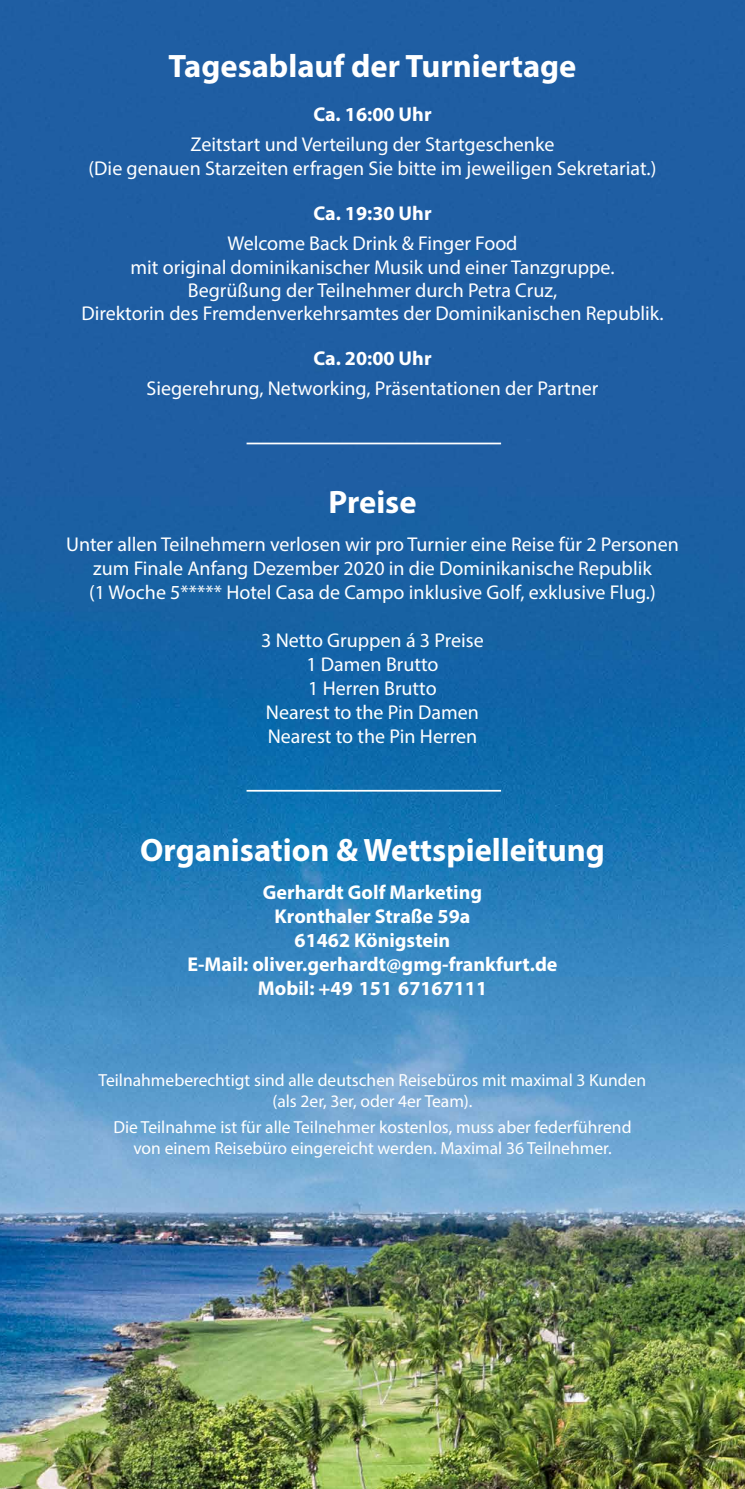
<style>
.page{position:relative;width:745px;height:1489px;background:#fff}
.page>*{position:absolute;margin:0;border:0;box-sizing:border-box;transform-origin:0 0}
.t1{font:700 32.5px "Myriad Pro";color:#fff}
.t2{font:20px/24px "Myriad Pro";color:#fff;text-align:center}
.t3{font:700 20px/24px "Myriad Pro";color:#fff;text-align:center}
.t4{font:17.5px/21px "Myriad Pro";color:#fff;text-align:center}
</style>
<div class="page">
<img style="left:0;top:0;width:744px;height:1488px">
<hr style="left:246px;top:442px;width:254px;height:2px;background:#fff">
<hr style="left:246px;top:789px;width:254px;height:2px;background:#fff">
<h1 class="t1" style="left:168px;top:45px;width:409px">Tagesablauf der Turniertage</h1>
<p class="t3" style="left:313px;top:101px;width:120px">Ca. 16:00 Uhr</p>
<p class="t2" style="left:89px;top:132px;width:569px">Zeitstart und Verteilung der Startgeschenke<br>(Die genauen Starzeiten erfragen Sie bitte im jeweiligen Sekretariat.)</p>
<p class="t3" style="left:313px;top:200px;width:120px">Ca. 19:30 Uhr</p>
<p class="t2" style="left:81px;top:231px;width:583px;line-height:23.2px">Welcome Back Drink &amp; Finger Food<br>mit original dominikanischer Musik und einer Tanzgruppe.<br>Begrüßung der Teilnehmer durch Petra Cruz,<br>Direktorin des Fremdenverkehrsamtes der Dominikanischen Republik.</p>
<p class="t3" style="left:313px;top:345px;width:120px">Ca. 20:00 Uhr</p>
<p class="t2" style="left:146px;top:376px;width:453px">Siegerehrung, Networking, Präsentationen der Partner</p>
<h1 class="t1" style="left:328px;top:481px;width:90px">Preise</h1>
<p class="t2" style="left:66px;top:532px;width:614px">Unter allen Teilnehmern verlosen wir pro Turnier eine Reise für 2 Personen zum Finale Anfang Dezember 2020 in die Dominikanische Republik<br>(1 Woche 5***** Hotel Casa de Campo inklusive Golf, exklusive Flug.)</p>
<p class="t2" style="left:261px;top:628px;width:224px">3 Netto Gruppen á 3 Preise<br>1 Damen Brutto<br>1 Herren Brutto<br>Nearest to the Pin Damen<br>Nearest to the Pin Herren</p>
<h1 class="t1" style="left:140px;top:828px;width:466px">Organisation &amp; Wettspielleitung</h1>
<p class="t3" style="left:187px;top:879px;width:371px">Gerhardt Golf Marketing<br>Kronthaler Straße 59a<br>61462 Königstein<br>E-Mail: oliver.gerhardt@gmg-frankfurt.de<br>Mobil: +49 151 67167111</p>
<p class="t4" style="left:99px;top:1068px;width:549px">Teilnahmeberechtigt sind alle deutschen Reisebüros mit maximal 3 Kunden (als 2er, 3er, oder 4er Team).</p>
<p class="t4" style="left:113px;top:1116px;width:519px">Die Teilnahme ist für alle Teilnehmer kostenlos, muss aber federführend von einem Reisebüro eingereicht werden. Maximal 36 Teilnehmer.</p>
</div>
